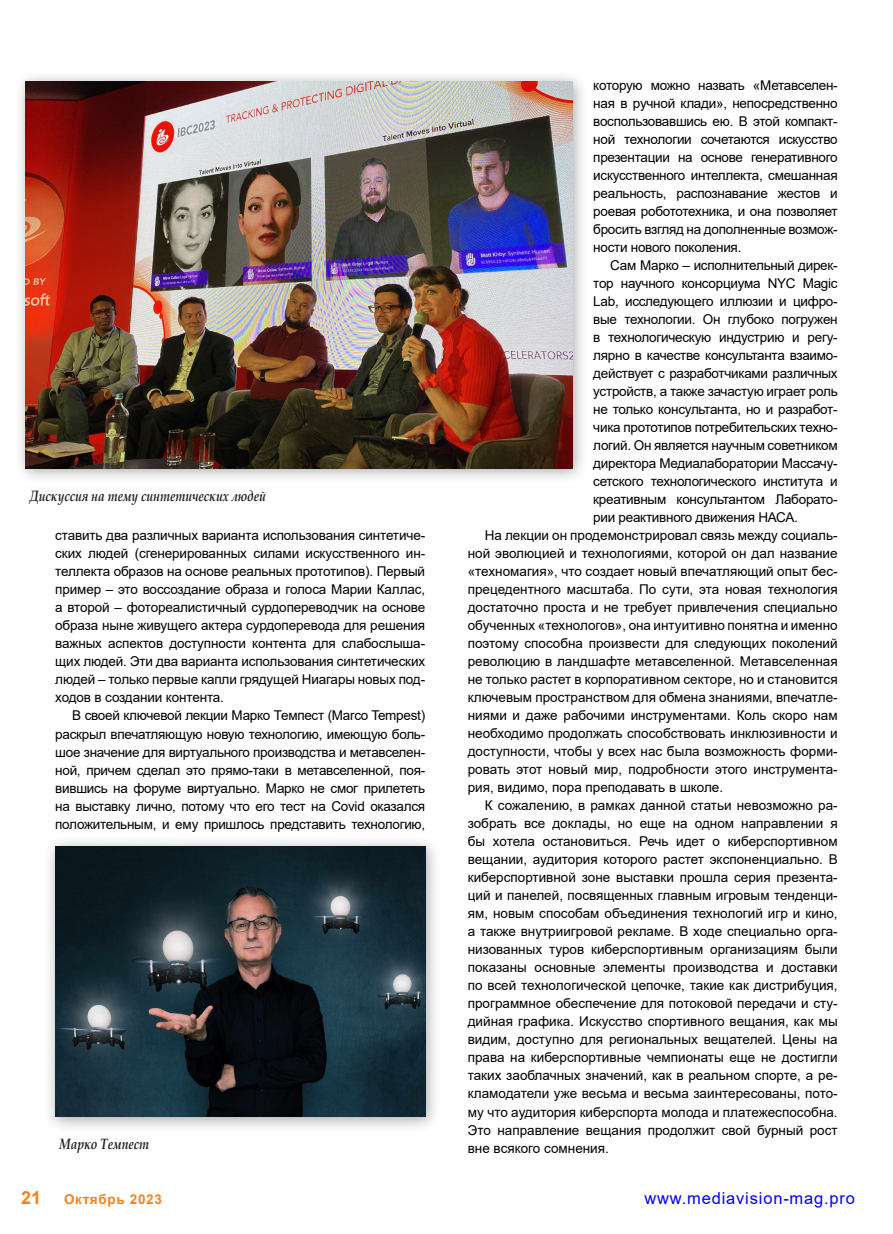
<style>
.page{position:relative;width:893px;height:1234px;background:#fff}
.page>*{position:absolute;margin:0;border:0;box-sizing:border-box;transform-origin:0 0}
.t1{font:700 18px "Arial";color:#f58220}
.t2{font:16.5px "Arial";letter-spacing:.05em;color:#00f}
.t3{font:italic 700 15px "Book Antiqua";color:#231f20;scale:.8 1}
.t4{font:13.5px/18px "Arial";color:#000;text-align:justify}
.t5{font:13.5px "Arial";letter-spacing:-.02em;color:#000}
.t6{font:700 13.5px "Arial";letter-spacing:.05em;color:#f58220}
</style>
<div class="page">
<div style="left:13px;top:70px;width:575px;height:414px;background:#231f20;opacity:.4"></div>
<img style="left:26px;top:82px;width:546px;height:386px">
<div style="left:43px;top:834px;width:399px;height:298px;background:#231f20;opacity:.4"></div>
<img style="left:55px;top:846px;width:370px;height:270px">
<p class="t3" style="left:30px;top:485px;width:297px">Дискуссия на тему синтетических людей</p>
<p class="t4" style="left:55px;top:526px;width:371px">ставить два различных варианта использования синтетиче&shy;ских людей (сгенерированных силами искусственного ин&shy;теллекта образов на основе реальных прототипов). Первый пример – это воссоздание образа и голоса Марии Каллас, а второй – фотореалистичный сурдопереводчик на основе образа ныне живущего актера сурдоперевода для решения важных аспектов доступности контента для слабослыша&shy;щих людей. Эти два варианта использования синтетических людей – только первые капли грядущей Ниагары новых под&shy;ходов в создании контента.</p>
<p class="t4" style="left:55px;top:706px;width:371px;text-indent:17px">В своей ключевой лекции Марко Темпест (Marco Tempest) раскрыл впечатляющую новую технологию, имеющую боль&shy;шое значение для виртуального производства и метавселен&shy;ной, причем сделал это прямо-таки в метавселенной, поя&shy;вившись на форуме виртуально. Марко не смог прилететь на выставку лично, потому что его тест на Сovid оказался положительным, и ему пришлось представить технологию,</p>
<p class="t3" style="left:60px;top:1133px;width:113px">Марко Темпест</p>
<p class="t4" style="left:593px;top:76px;width:246px">которую можно назвать «Метавселен&shy;ная в ручной клади», непосредственно воспользовавшись ею. В этой компакт&shy;ной технологии сочетаются искусство презентации на основе генеративного искусственного интеллекта, смешанная реальность, распознавание жестов и роевая робототехника, и она позволяет бросить взгляд на дополненные возмож&shy;ности нового поколения.</p>
<p class="t5" style="left:610px;top:256px;width:229px">Сам Марко – исполнительный дирек-</p>
<p class="t5" style="left:593px;top:274px;width:246px">тор научного консорциума NYC Magic</p>
<p class="t5" style="left:593px;top:292px;width:246px">Lab, исследующего иллюзии и цифро-</p>
<p class="t5" style="left:593px;top:310px;width:246px">вые технологии. Он глубоко погружен</p>
<p class="t5" style="left:593px;top:328px;width:246px">в технологическую индустрию и регу-</p>
<p class="t5" style="left:593px;top:346px;width:246px">лярно в качестве консультанта взаимо-</p>
<p class="t5" style="left:593px;top:364px;width:246px">действует с разработчиками различных</p>
<p class="t5" style="left:593px;top:382px;width:246px">устройств, а также зачастую играет роль</p>
<p class="t5" style="left:593px;top:400px;width:246px">не только консультанта, но и разработ-</p>
<p class="t5" style="left:593px;top:418px;width:246px">чика прототипов потребительских техно-</p>
<p class="t5" style="left:593px;top:436px;width:246px">логий. Он является научным советником</p>
<p class="t5" style="left:593px;top:454px;width:246px">директора Медиалаборатории Массачу-</p>
<p class="t5" style="left:593px;top:472px;width:246px">сетского технологического института и</p>
<p class="t5" style="left:593px;top:490px;width:246px">креативным консультантом Лаборато-</p>
<p class="t5" style="left:593px;top:508px;width:206px">рии реактивного движения НАСА.</p>
<p class="t4" style="left:485px;top:526px;width:354px">На лекции он продемонстрировал связь между социаль-</p>
<p class="t4" style="left:468px;top:544px;width:371px">ной эволюцией и технологиями, которой он дал название</p>
<p class="t4" style="left:468px;top:562px;width:371px">«техномагия», что создает новый впечатляющий опыт бес-</p>
<p class="t4" style="left:468px;top:580px;width:371px">прецедентного масштаба. По сути, эта новая технология</p>
<p class="t4" style="left:468px;top:598px;width:371px">достаточно проста и не требует привлечения специально</p>
<p class="t4" style="left:468px;top:616px;width:371px">обученных «технологов», она интуитивно понятна и именно</p>
<p class="t4" style="left:468px;top:634px;width:371px">поэтому способна произвести для следующих поколений</p>
<p class="t4" style="left:468px;top:652px;width:371px">революцию в ландшафте метавселенной. Метавселенная</p>
<p class="t4" style="left:468px;top:670px;width:371px">не только растет в корпоративном секторе, но и становится</p>
<p class="t4" style="left:468px;top:688px;width:371px">ключевым пространством для обмена знаниями, впечатле-</p>
<p class="t4" style="left:468px;top:706px;width:371px">ниями и даже рабочими инструментами. Коль скоро нам</p>
<p class="t4" style="left:468px;top:724px;width:371px">необходимо продолжать способствовать инклюзивности и</p>
<p class="t4" style="left:468px;top:742px;width:371px">доступности, чтобы у всех нас была возможность форми-</p>
<p class="t4" style="left:468px;top:760px;width:371px">ровать этот новый мир, подробности этого инструмента-</p>
<p class="t4" style="left:468px;top:778px;width:257px">рия, видимо, пора преподавать в школе.</p>
<p class="t4" style="left:485px;top:796px;width:354px">К сожалению, в рамках данной статьи невозможно ра-</p>
<p class="t4" style="left:468px;top:814px;width:371px">зобрать все доклады, но еще на одном направлении я</p>
<p class="t4" style="left:468px;top:832px;width:371px">бы хотела остановиться. Речь идет о киберспортивном</p>
<p class="t4" style="left:468px;top:850px;width:371px">вещании, аудитория которого растет экспоненциально. В</p>
<p class="t4" style="left:468px;top:868px;width:371px">киберспортивной зоне выставки прошла серия презента-</p>
<p class="t4" style="left:468px;top:886px;width:371px">ций и панелей, посвященных главным игровым тенденци-</p>
<p class="t4" style="left:468px;top:904px;width:371px">ям, новым способам объединения технологий игр и кино,</p>
<p class="t4" style="left:468px;top:922px;width:371px">а также внутриигровой рекламе. В ходе специально орга-</p>
<p class="t4" style="left:468px;top:940px;width:371px">низованных туров киберспортивным организациям были</p>
<p class="t4" style="left:468px;top:958px;width:371px">показаны основные элементы производства и доставки</p>
<p class="t4" style="left:468px;top:976px;width:371px">по всей технологической цепочке, такие как дистрибуция,</p>
<p class="t4" style="left:468px;top:994px;width:371px">программное обеспечение для потоковой передачи и сту-</p>
<p class="t4" style="left:468px;top:1012px;width:371px">дийная графика. Искусство спортивного вещания, как мы</p>
<p class="t4" style="left:468px;top:1030px;width:371px">видим, доступно для региональных вещателей. Цены на</p>
<p class="t4" style="left:468px;top:1048px;width:371px">права на киберспортивные чемпионаты еще не достигли</p>
<p class="t4" style="left:468px;top:1066px;width:371px">таких заоблачных значений, как в реальном спорте, а ре-</p>
<p class="t4" style="left:468px;top:1084px;width:371px">кламодатели уже весьма и весьма заинтересованы, пото-</p>
<p class="t4" style="left:468px;top:1102px;width:371px">му что аудитория киберспорта молода и платежеспособна.</p>
<p class="t4" style="left:468px;top:1120px;width:371px">Это направление вещания продолжит свой бурный рост</p>
<p class="t4" style="left:468px;top:1138px;width:143px">вне всякого сомнения.</p>
<h1 class="t1" style="left:21px;top:1184px;width:22px">21</h1>
<p class="t6" style="left:64px;top:1189px;width:99px">Октябрь 2023</p>
<p class="t2" style="left:644px;top:1186px;width:212px">www.mediavision-mag.pro</p>
</div>
